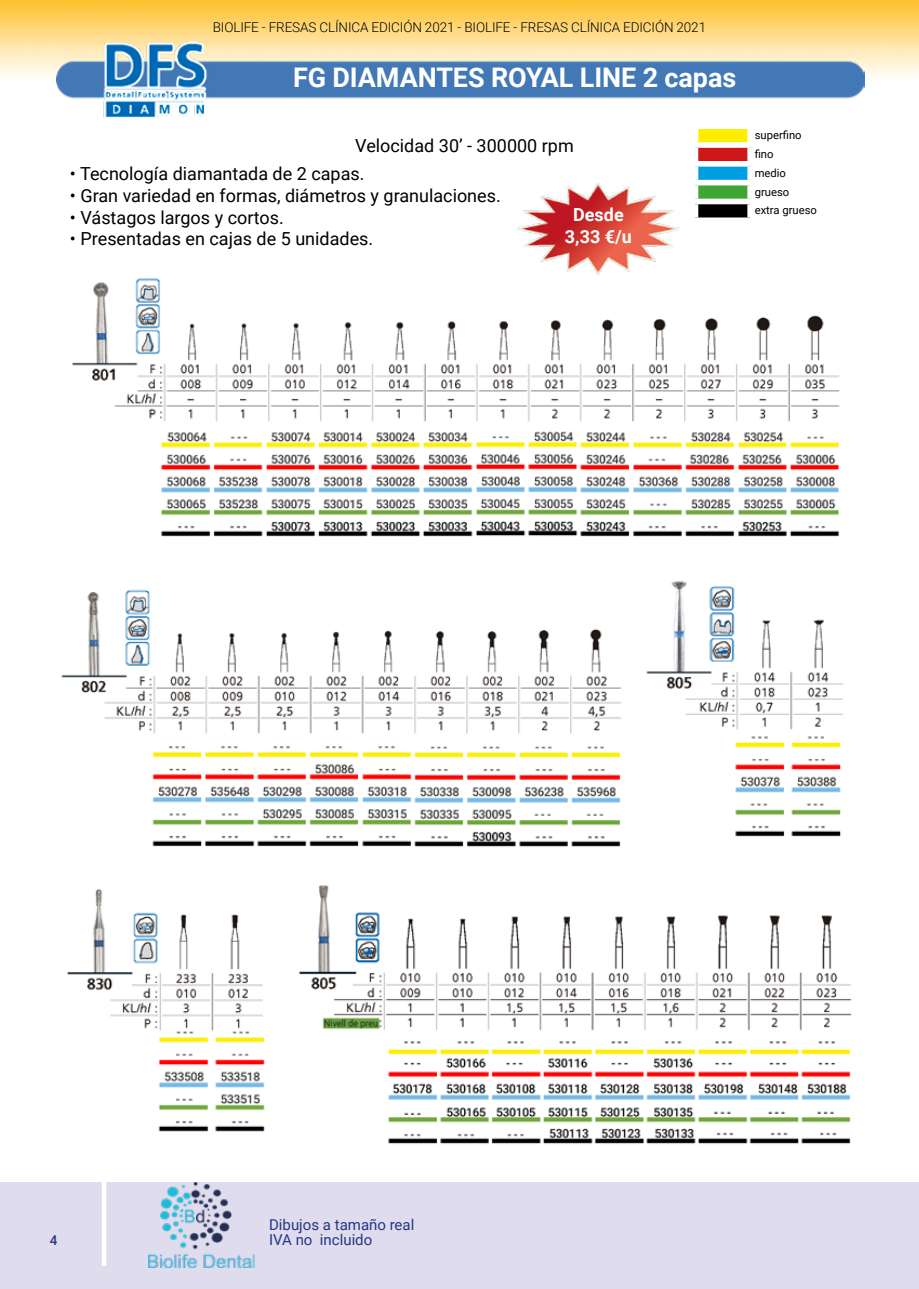
<style>
.page{position:relative;width:919px;height:1289px;background:#fff}
.page>*{position:absolute;margin:0;border:0;box-sizing:border-box;transform-origin:0 0}
.t1{font:700 27px "Roboto";letter-spacing:-.005em;color:#fff}
.t2{font:18px "Roboto";color:#000}
.t3{font:700 18px/21.6px "Roboto";color:#fff;text-align:center}
.t4{font:15px/15px "Roboto";color:#283583}
.t5{font:300 13.5px "Roboto";letter-spacing:-.01em;color:#000}
.t6{font:500 13.5px "Roboto";color:#283583}
.t7{font:11.25px/18.8px "Roboto";color:#000}
</style>
<div class="page">
<div style="left:0;top:1182px;width:918px;height:106px;background:#dedced"></div>
<hr style="left:102px;top:1179px;width:4px;height:86px;background:#fff">
<img style="left:0;top:0;width:918px;height:84px">
<img style="left:149px;top:1182px;width:106px;height:85px">
<img style="left:56px;top:41px;width:808px;height:77px">
<div style="left:695px;top:126px;width:55px;height:19px;background:#ffed00"></div>
<div style="left:695px;top:145px;width:55px;height:19px;background:#cd1719"></div>
<div style="left:695px;top:164px;width:55px;height:19px;background:#009fe3"></div>
<svg style="left:698px;top:185px;width:49px;height:14px"></svg>
<div style="left:695px;top:201px;width:55px;height:19px;background:#000"></div>
<div style="left:692px;top:123px;width:58px;height:6px;background:#fff"></div>
<div style="left:692px;top:129px;width:6px;height:13px;background:#fff"></div>
<div style="left:747px;top:129px;width:6px;height:13px;background:#fff"></div>
<div style="left:692px;top:142px;width:58px;height:6px;background:#fff"></div>
<div style="left:692px;top:148px;width:6px;height:13px;background:#fff"></div>
<div style="left:747px;top:148px;width:6px;height:13px;background:#fff"></div>
<div style="left:692px;top:161px;width:58px;height:6px;background:#fff"></div>
<div style="left:692px;top:167px;width:6px;height:13px;background:#fff"></div>
<div style="left:747px;top:167px;width:6px;height:13px;background:#fff"></div>
<div style="left:692px;top:180px;width:58px;height:5px;background:#fff"></div>
<div style="left:692px;top:199px;width:58px;height:5px;background:#fff"></div>
<div style="left:692px;top:204px;width:6px;height:13px;background:#fff"></div>
<div style="left:747px;top:204px;width:6px;height:13px;background:#fff"></div>
<div style="left:692px;top:217px;width:58px;height:6px;background:#fff"></div>
<img style="left:72px;top:278px;width:768px;height:259px">
<img style="left:61px;top:589px;width:560px;height:258px">
<img style="left:646px;top:580px;width:197px;height:257px">
<img style="left:67px;top:888px;width:198px;height:244px">
<img style="left:299px;top:885px;width:553px;height:259px">
<img style="left:512px;top:182px;width:173px;height:99px">
<p class="t5" style="left:213px;top:18px;width:495px">BIOLIFE - FRESAS CLÍNICA EDICIÓN 2021 - BIOLIFE - FRESAS CLÍNICA EDICIÓN 2021</p>
<h1 class="t1" style="left:293px;top:58px;width:444px">FG DIAMANTES ROYAL LINE 2 capas</h1>
<p class="t2" style="left:355px;top:133px;width:220px">Velocidad 30’ - 300000 rpm</p>
<p class="t2" style="left:70px;top:161px;width:296px">• Tecnología diamantada de 2 capas.</p>
<p class="t2" style="left:70px;top:183px;width:432px">• Gran variedad en formas, diámetros y granulaciones.</p>
<p class="t2" style="left:70px;top:205px;width:215px">• Vástagos largos y cortos.</p>
<p class="t2" style="left:70px;top:226px;width:305px">• Presentadas en cajas de 5 unidades.</p>
<p class="t3" style="left:565px;top:203px;width:69px">Desde<br>3,33 €/u</p>
<p class="t7" style="left:754px;top:125px;width:64px">superfino fino<br>medio grueso extra grueso</p>
<p class="t6" style="left:50px;top:1230px;width:9px">4</p>
<p class="t4" style="left:269px;top:1216px;width:147px">Dibujos a tamaño real<br>IVA no incluido</p>
</div>
